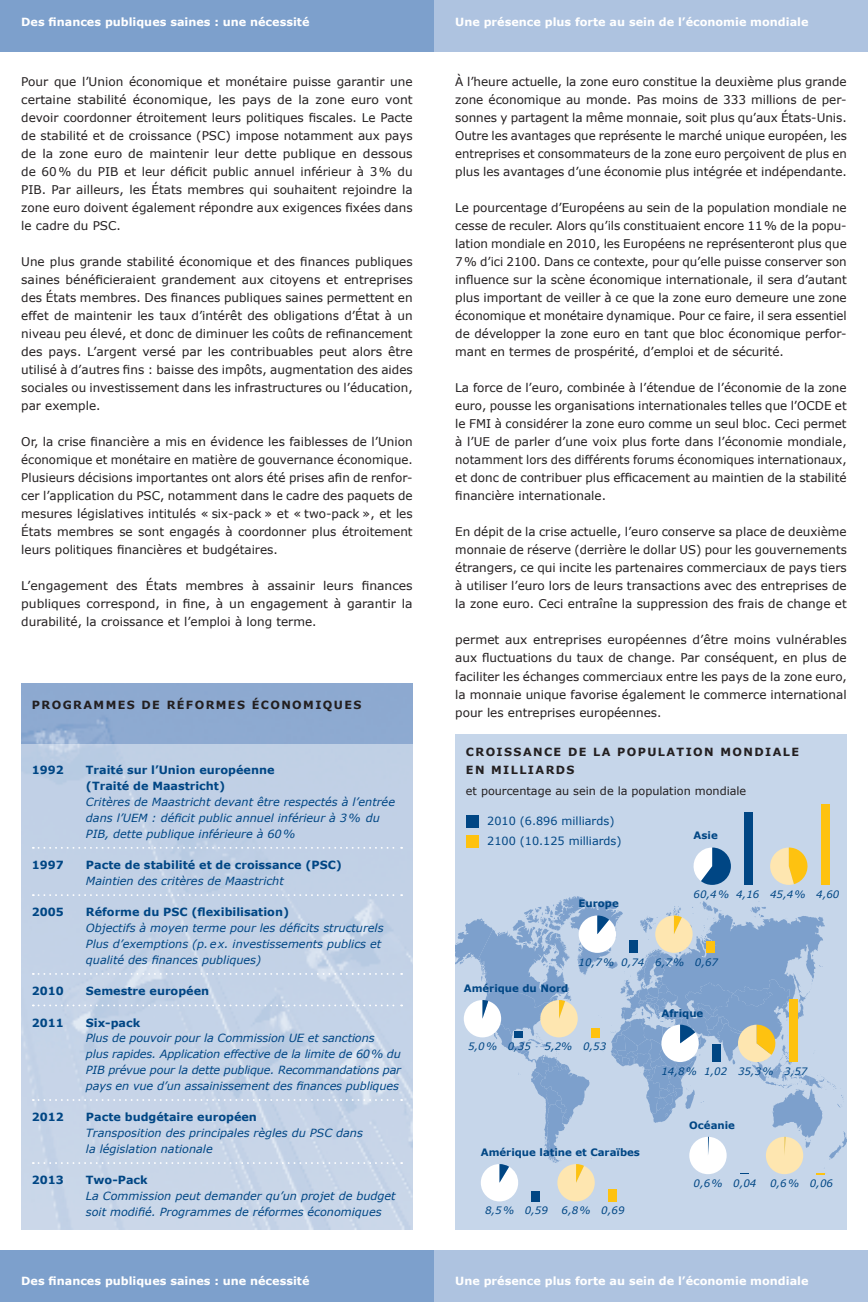
<style>
.page{position:relative;width:868px;height:1302px;background:#fff}
.page>*{position:absolute;margin:0;border:0;box-sizing:border-box;transform-origin:0 0}
.t1{font:12px/18px "Verdana";color:#231f20;text-align:justify}
.t2{font:italic 11.25px/15.8px "Verdana";color:#004684}
.t3{font:700 11.25px/15.8px "Verdana";color:#004684}
.t4{font:700 11.25px "Verdana";color:#fff}
.t5{font:700 11.25px "Verdana";color:#231f20}
.t6{font:11.25px "Verdana";color:#231f20}
.t7{font:11.25px/20px "Verdana";color:#004684}
.t8{font:italic 10.2px "Verdana";color:#004684}
.t9{font:700 10.2px "Verdana";color:#004684}
</style>
<div class="page">
<div style="left:21px;top:683px;width:391px;height:61px;background:#8da9d0"></div>
<div style="left:21px;top:744px;width:391px;height:485px;background:#c3d2e6"></div>
<div style="left:0;top:0;width:442px;height:51px;background:#7da0cc"></div>
<div style="left:0;top:1250px;width:442px;height:51px;background:#7da0cc"></div>
<svg style="left:33px;top:846px;width:369px;height:2px"></svg>
<svg style="left:33px;top:894px;width:369px;height:1px"></svg>
<svg style="left:33px;top:972px;width:369px;height:2px"></svg>
<svg style="left:33px;top:1004px;width:369px;height:2px"></svg>
<svg style="left:33px;top:1098px;width:369px;height:2px"></svg>
<svg style="left:33px;top:1161px;width:369px;height:2px"></svg>
<div style="left:434px;top:0;width:433px;height:51px;background:#aec3e0"></div>
<div style="left:434px;top:1250px;width:433px;height:51px;background:#aec3e0"></div>
<div style="left:455px;top:734px;width:391px;height:495px;background:#c6d6ea"></div>
<div style="left:466px;top:815px;width:12px;height:12px;background:#004684"></div>
<div style="left:466px;top:834px;width:12px;height:13px;background:#fec210"></div>
<svg style="left:693px;top:847px;width:37px;height:37px"></svg>
<svg style="left:770px;top:847px;width:38px;height:37px"></svg>
<div style="left:744px;top:812px;width:8px;height:72px;background:#004684"></div>
<div style="left:821px;top:804px;width:8px;height:80px;background:#fec210"></div>
<svg style="left:455px;top:896px;width:391px;height:305px"></svg>
<p class="t4" style="left:21px;top:14px;width:290px">Des finances publiques saines : une nécessité</p>
<p class="t1" style="left:21px;top:72px;width:393px">Pour que l’Union économique et monétaire puisse garantir une certaine stabilité économique, les pays de la zone euro vont devoir coordonner étroitement leurs politiques fiscales. Le Pacte de stabilité et de croissance (PSC) impose notamment aux pays de la zone euro de maintenir leur dette publique en dessous de 60% du PIB et leur déficit public annuel inférieur à 3% du PIB. Par ailleurs, les États membres qui souhaitent rejoindre la zone euro doivent également répondre aux exigences fixées dans le cadre du PSC.</p>
<p class="t1" style="left:21px;top:252px;width:393px">Une plus grande stabilité économique et des finances publiques saines bénéficieraient grandement aux citoyens et entreprises des États membres. Des finances publiques saines permettent en effet de maintenir les taux d’intérêt des obligations d’État à un niveau peu élevé, et donc de diminuer les coûts de refinancement des pays. L’argent versé par les contribuables peut alors être utilisé à d’autres fins : baisse des impôts, augmentation des aides sociales ou investissement dans les infrastructures ou l’éducation, par exemple.</p>
<p class="t1" style="left:21px;top:432px;width:393px">Or, la crise financière a mis en évidence les faiblesses de l’Union économique et monétaire en matière de gouvernance économique.<br>Plusieurs décisions importantes ont alors été prises afin de renfor&shy;cer l’application du PSC, notamment dans le cadre des paquets de mesures législatives intitulés « six-pack » et « two-pack », et les États membres se sont engagés à coordonner plus étroitement leurs politiques financières et budgétaires.</p>
<p class="t1" style="left:21px;top:576px;width:393px">L’engagement des États membres à assainir leurs finances publiques correspond, in fine, à un engagement à garantir la durabilité, la croissance et l’emploi à long terme.</p>
<p class="t5" style="left:32px;top:697px;width:21px">Programmes</p>
<p class="t5" style="left:141px;top:697px;width:10px">de</p>
<p class="t5" style="left:167px;top:697px;width:11px">réformes</p>
<p class="t5" style="left:252px;top:697px;width:11px">économiques</p>
<p class="t3" style="left:32px;top:762px;width:33px">1992</p>
<p class="t3" style="left:86px;top:762px;width:190px">Traité sur l’Union européenne (Traité de Maastricht)</p>
<p class="t2" style="left:86px;top:793px;width:310px">Critères de Maastricht devant être respectés à l’entrée dans l’UEM : déficit public annuel inférieur à 3% du<br>PIB, dette publique inférieure à 60%</p>
<p class="t3" style="left:32px;top:856px;width:33px">1997</p>
<p class="t3" style="left:86px;top:856px;width:257px">Pacte de stabilité et de croissance (PSC)</p>
<p class="t2" style="left:86px;top:872px;width:199px">Maintien des critères de Maastricht</p>
<p class="t3" style="left:32px;top:903px;width:33px">2005</p>
<p class="t3" style="left:86px;top:903px;width:205px">Réforme du PSC (flexibilisation)</p>
<p class="t2" style="left:86px;top:919px;width:299px">Objectifs à moyen terme pour les déficits structurels<br>Plus d’exemptions (p.e x. investissements publics et qualité des finances publiques)</p>
<p class="t3" style="left:32px;top:982px;width:33px">2010</p>
<p class="t3" style="left:86px;top:982px;width:125px">Semestre européen</p>
<p class="t3" style="left:32px;top:1014px;width:33px">2011</p>
<p class="t3" style="left:86px;top:1014px;width:56px">Six-pack</p>
<p class="t2" style="left:86px;top:1029px;width:316px">Plus de pouvoir pour la Commission UE et sanctions<br>plus rapides. Application effective de la limite de 60% du PIB prévue pour la dette publique. Recommandations par pays en vue d’un assainissement des finances publiques</p>
<p class="t3" style="left:32px;top:1108px;width:33px">2012</p>
<p class="t3" style="left:86px;top:1108px;width:172px">Pacte budgétaire européen</p>
<p class="t2" style="left:86px;top:1124px;width:278px">Transposition des principales règles du PSC dans la législation nationale</p>
<p class="t3" style="left:32px;top:1171px;width:33px">2013</p>
<p class="t3" style="left:86px;top:1171px;width:63px">Two-Pack</p>
<p class="t2" style="left:86px;top:1187px;width:311px">La Commission peut demander qu’un projet de budget soit modifié. Programmes de réformes économiques</p>
<p class="t4" style="left:21px;top:1273px;width:290px">Des finances publiques saines : une nécessité</p>
<p class="t4" style="left:455px;top:14px;width:355px">Une présence plus forte au sein de l’économie mondiale</p>
<p class="t1" style="left:455px;top:72px;width:393px">À l’heure actuelle, la zone euro constitue la deuxième plus grande zone économique au monde. Pas moins de 333 millions de per&shy;sonnes y partagent la même monnaie, soit plus qu’aux États-Unis.<br>Outre les avantages que représente le marché unique européen, les entreprises et consommateurs de la zone euro perçoivent de plus en plus les avantages d’une économie plus intégrée et indépendante.</p>
<p class="t1" style="left:455px;top:198px;width:393px">Le pourcentage d’Européens au sein de la population mondiale ne cesse de reculer. Alors qu’ils constituaient encore 11% de la popu&shy;lation mondiale en 2010, les Européens ne représenteront plus que 7% d’ici 2100. Dans ce contexte, pour qu’elle puisse conserver son influence sur la scène économique internationale, il sera d’autant plus important de veiller à ce que la zone euro demeure une zone économique et monétaire dynamique. Pour ce faire, il sera essentiel de développer la zone euro en tant que bloc économique perfor&shy;mant en termes de prospérité, d’emploi et de sécurité.</p>
<p class="t1" style="left:455px;top:378px;width:393px">La force de l’euro, combinée à l’étendue de l’économie de la zone euro, pousse les organisations internationales telles que l’OCDE et le FMI à considérer la zone euro comme un seul bloc. Ceci permet à l’UE de parler d’une voix plus forte dans l’économie mondiale, notamment lors des différents forums économiques internationaux, et donc de contribuer plus efficacement au maintien de la stabilité financière internationale.</p>
<p class="t1" style="left:455px;top:522px;width:393px">En dépit de la crise actuelle, l’euro conserve sa place de deuxième monnaie de réserve (derrière le dollar US) pour les gouvernements étrangers, ce qui incite les partenaires commerciaux de pays tiers à utiliser l’euro lors de leurs transactions avec des entreprises de la zone euro. Ceci entraîne la suppression des frais de change et</p>
<p class="t1" style="left:455px;top:630px;width:393px">permet aux entreprises européennes d’être moins vulnérables aux fluctuations du taux de change. Par conséquent, en plus de faciliter les échanges commerciaux entre les pays de la zone euro, la monnaie unique favorise également le commerce international pour les entreprises européennes.</p>
<p class="t5" style="left:466px;top:745px;width:20px">Croissance</p>
<p class="t5" style="left:568px;top:745px;width:10px">de</p>
<p class="t5" style="left:593px;top:745px;width:10px">la</p>
<p class="t5" style="left:617px;top:745px;width:11px">population</p>
<p class="t5" style="left:720px;top:745px;width:11px">mondiale</p>
<p class="t5" style="left:466px;top:763px;width:10px">en</p>
<p class="t5" style="left:491px;top:763px;width:11px">milliards</p>
<p class="t6" style="left:466px;top:783px;width:282px">et pourcentage au sein de la population mondiale</p>
<p class="t7" style="left:487px;top:810px;width:136px">2010 (6.896 milliards)<br>2100 (10.125 milliards)</p>
<p class="t9" style="left:693px;top:829px;width:26px">Asie</p>
<p class="t9" style="left:578px;top:897px;width:42px">Europe</p>
<p class="t8" style="left:693px;top:887px;width:147px">60,4% 4,16 45,4% 4,60</p>
<p class="t9" style="left:463px;top:981px;width:106px">Amérique du Nord</p>
<p class="t8" style="left:578px;top:955px;width:141px">10,7% 0,74 6,7% 0,67</p>
<p class="t9" style="left:661px;top:1006px;width:43px">Afrique</p>
<p class="t8" style="left:468px;top:1039px;width:64px">5,0% 0,35</p>
<p class="t8" style="left:544px;top:1039px;width:63px">5,2% 0,53</p>
<p class="t9" style="left:480px;top:1145px;width:161px">Amérique latine et Caraïbes</p>
<p class="t8" style="left:485px;top:1203px;width:64px">8,5% 0,59</p>
<p class="t8" style="left:561px;top:1203px;width:64px">6,8% 0,69</p>
<p class="t8" style="left:661px;top:1064px;width:147px">14,8% 1,02 35,3% 3,57</p>
<p class="t9" style="left:689px;top:1118px;width:47px">Océanie</p>
<p class="t8" style="left:693px;top:1176px;width:64px">0,6% 0,04</p>
<p class="t8" style="left:770px;top:1176px;width:64px">0,6% 0,06</p>
<p class="t4" style="left:455px;top:1273px;width:355px">Une présence plus forte au sein de l’économie mondiale</p>
</div>
